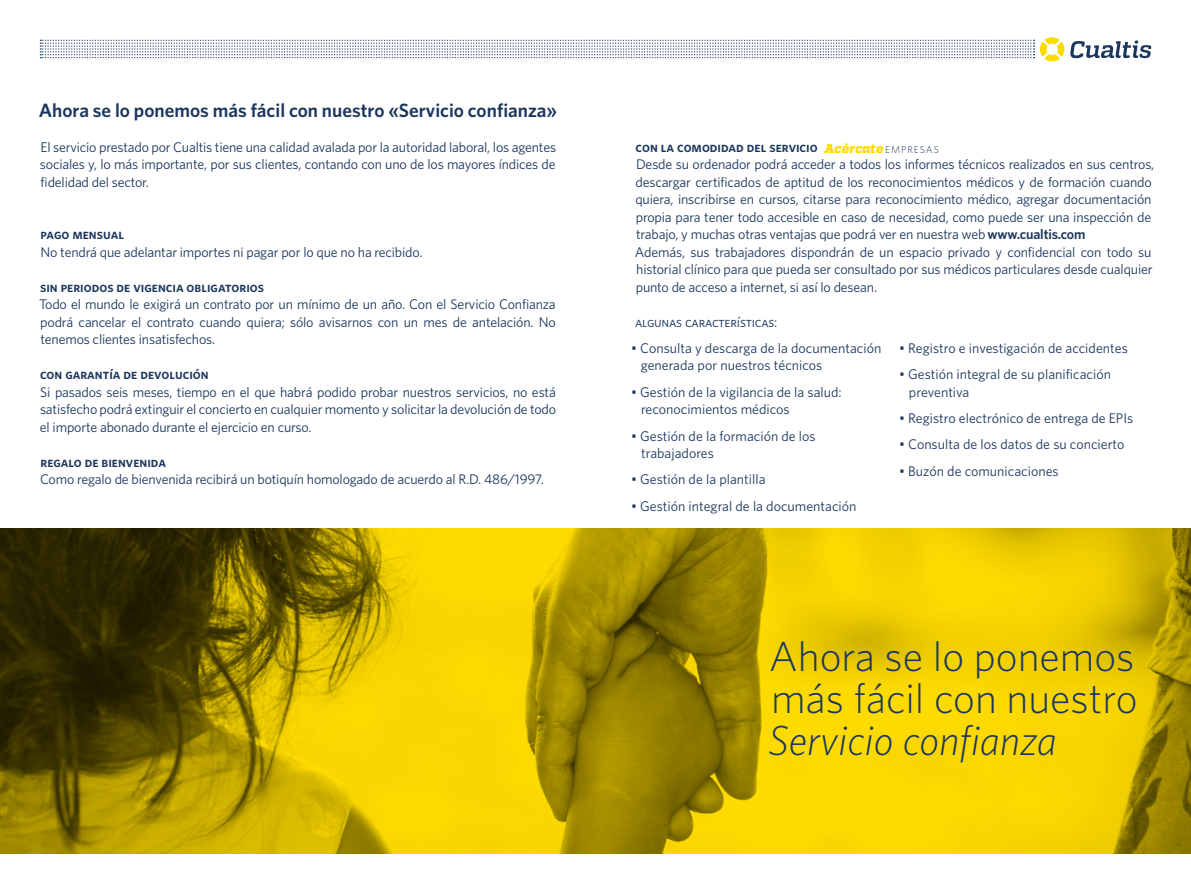
<style>
.page{position:relative;width:1191px;height:893px;background:#fff}
.page>*{position:absolute;margin:0;border:0;box-sizing:border-box;transform-origin:0 0}
.t1{font:300 42px/42px "Whitney";color:#1b365d}
.t2{font:italic 300 42px "Whitney";color:#1b365d}
.t3{font:600 19.25px "Whitney";color:#1b365d}
.t4{font:14px/17.5px "Whitney";letter-spacing:-.015em;color:#1b365d}
.t5{font:14px "Whitney Semibold SC";color:#1b365d}
.t6{font:14px "Whitney Book SC";letter-spacing:-.015em;color:#1b365d}
.t7{font:italic 800 12.6px "Quadon";color:#fedb00}
.s1{font-family:"Whitney";font-weight:300;font-style:normal;font-size:9.97px;color:#1b365d}
.s2{font-weight:600}
</style>
<div class="page">
<svg style="left:1070px;top:40px;width:81px;height:18px"></svg>
<svg style="left:1040px;top:37px;width:24px;height:24px"></svg>
<svg style="left:40px;top:40px;width:994px;height:18px"></svg>
<svg style="left:0;top:528px;width:1191px;height:325px;background:#bba100"></svg>
<h2 class="t3" style="left:39px;top:98px;width:520px">Ahora se lo ponemos más fácil con nuestro «Servicio confianza»</h2>
<p class="t4" style="left:40px;top:138px;width:517px;text-align:justify">El servicio prestado por Cualtis tiene una calidad avalada por la autoridad laboral, los agentes sociales y, lo más importante, por sus clientes, contando con uno de los mayores índices de fidelidad del sector.</p>
<p class="t5" style="left:40px;top:226px;width:85px">pago mensual</p>
<p class="t4" style="left:41px;top:243px;width:383px">No tendrá que adelantar importes ni pagar por lo que no ha recibido.</p>
<p class="t5" style="left:40px;top:278px;width:225px">sin periodos de vigencia obligatorios</p>
<p class="t4" style="left:39px;top:295px;width:518px;text-align:justify">Todo el mundo le exigirá un contrato por un mínimo de un año. Con el Servicio Confianza podrá cancelar el contrato cuando quiera; sólo avisarnos con un mes de antelación. No tenemos clientes insatisfechos.</p>
<p class="t5" style="left:40px;top:366px;width:170px">con garantía de devolución</p>
<p class="t4" style="left:40px;top:383px;width:518px;text-align:justify">Si pasados seis meses, tiempo en el que habrá podido probar nuestros servicios, no está satisfecho podrá extinguir el concierto en cualquier momento y solicitar la devolución de todo el importe abonado durante el ejercicio en curso.</p>
<p class="t5" style="left:40px;top:453px;width:127px">regalo de bienvenida</p>
<p class="t4" style="left:40px;top:470px;width:505px">Como regalo de bienvenida recibirá un botiquín homologado de acuerdo al R.D. 486/1997.</p>
<p class="t7" style="left:824px;top:141px;width:116px">Acércate<span class="s1">EMPRESAS</span></p>
<p class="t5" style="left:635px;top:138px;width:184px">con la comodidad del servicio</p>
<p class="t4" style="left:635px;top:155px;width:521px">Desde su ordenador podrá acceder a todos los informes técnicos realizados en sus centros, descargar certificados de aptitud de los reconocimientos médicos y de formación cuando quiera, inscribirse en cursos, citarse para reconocimiento médico, agregar documentación propia para tener todo accesible en caso de necesidad, como puede ser una inspección de trabajo, y muchas otras ventajas que podrá ver en nuestra web<span class="s2">www.cualtis.com<br></span>Además, sus trabajadores dispondrán de un espacio privado y confidencial con todo su historial clínico para que pueda ser consultado por sus médicos particulares desde cualquier punto de acceso a internet, si así lo desean.</p>
<p class="t6" style="left:635px;top:314px;width:144px">algunas características:</p>
<p class="t4" style="left:641px;top:339px;width:242px;text-indent:-10px">• Consulta y descarga de la documentación generada por nuestros técnicos</p>
<p class="t4" style="left:641px;top:383px;width:202px;text-indent:-10px">• Gestión de la vigilancia de la salud: reconocimientos médicos</p>
<p class="t4" style="left:641px;top:427px;width:176px;text-indent:-10px">• Gestión de la formación de los trabajadores</p>
<p class="t4" style="left:631px;top:470px;width:136px">• Gestión de la plantilla</p>
<p class="t4" style="left:631px;top:497px;width:227px">• Gestión integral de la documentación</p>
<p class="t4" style="left:899px;top:339px;width:230px">• Registro e investigación de accidentes</p>
<p class="t4" style="left:909px;top:365px;width:203px;text-indent:-10px">• Gestión integral de su planificación preventiva</p>
<p class="t4" style="left:899px;top:409px;width:236px">• Registro electrónico de entrega de EPIs</p>
<p class="t4" style="left:899px;top:435px;width:227px">• Consulta de los datos de su concierto</p>
<p class="t4" style="left:899px;top:462px;width:161px">• Buzón de comunicaciones</p>
<h1 class="t1" style="left:768px;top:635px;width:370px">Ahora se lo ponemos más fácil con nuestro</h1>
<h1 class="t2" style="left:768px;top:716px;width:290px">Servicio confianza</h1>
</div>
